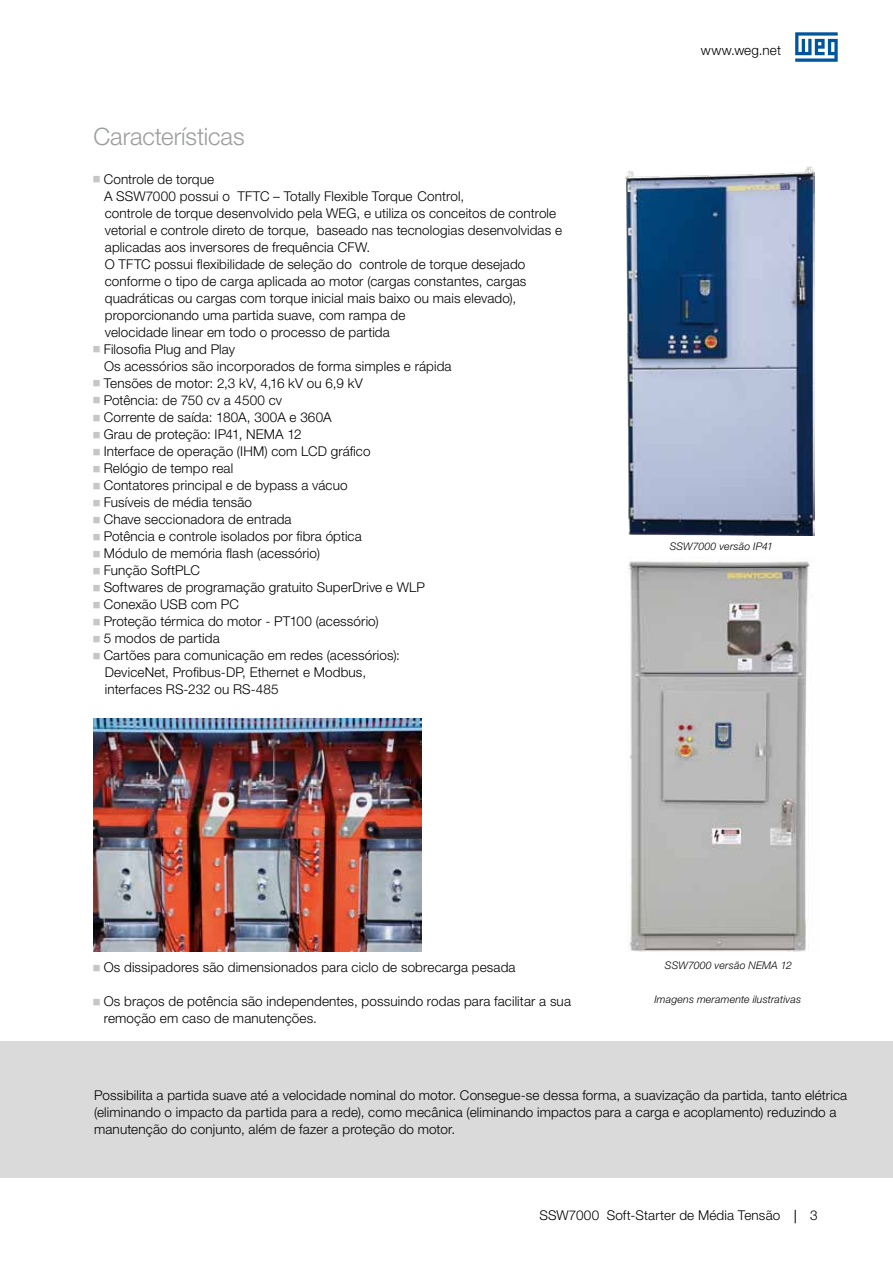
<style>
.page{position:relative;width:893px;height:1263px;background:#fff}
.page>*{position:absolute;margin:0;border:0;box-sizing:border-box;transform-origin:0 0}
.t1{font:300 24px "Helvetica Neue LT Pro";letter-spacing:-.005em;color:#9c9d9d}
.t2{font:300 13.5px/17px "Helvetica Neue LT Pro";letter-spacing:.01em;color:#000}
.t3{font:italic 300 10.5px "Helvetica Neue LT Pro";letter-spacing:.015em;color:#000}
</style>
<div class="page">
<svg style="left:795px;top:32px;width:43px;height:30px"></svg>
<svg style="left:795px;top:1210px;width:1px;height:13px"></svg>
<div style="left:0;top:1042px;width:893px;height:136px;background:#dadada"></div>
<img style="left:625px;top:167px;width:189px;height:368px">
<img style="left:94px;top:718px;width:328px;height:233px">
<img style="left:628px;top:561px;width:184px;height:390px">
<h1 class="t1" style="left:94px;top:121px;width:153px">Características</h1>
<p class="t2" style="left:104px;top:170px;width:460px">Controle de torque<br>A SSW7000 possui o TFTC – Totally Flexible Torque Control,<br>controle de torque desenvolvido pela WEG, e utiliza os conceitos de controle vetorial e controle direto de torque, baseado nas tecnologias desenvolvidas e aplicadas aos inversores de frequência CFW.<br>O TFTC possui flexibilidade de seleção do controle de torque desejado conforme o tipo de carga aplicada ao motor (cargas constantes, cargas quadráticas ou cargas com torque inicial mais baixo ou mais elevado), proporcionando uma partida suave, com rampa de<br>velocidade linear em todo o processo de partida<br>Filosofia Plug and Play<br>Os acessórios são incorporados de forma simples e rápida<br>Tensões de motor: 2,3 kV, 4,16 kV ou 6,9 kV<br>Potência: de 750 cv a 4500 cv<br>Corrente de saída: 180A, 300A e 360A<br>Grau de proteção: IP41, NEMA 12<br>Interface de operação (IHM) com LCD gráfico<br>Relógio de tempo real<br>Contatores principal e de bypass a vácuo<br>Fusíveis de média tensão<br>Chave seccionadora de entrada<br>Potência e controle isolados por fibra óptica<br>Módulo de memória flash (acessório)<br>Função SoftPLC<br>Softwares de programação gratuito SuperDrive e WLP<br>Conexão USB com PC<br>Proteção térmica do motor - PT100 (acessório)<br>5 modos de partida<br>Cartões para comunicação em redes (acessórios):<br>DeviceNet, Profibus-DP, Ethernet e Modbus,<br>interfaces RS-232 ou RS-485</p>
<p class="t2" style="left:701px;top:42px;width:82px">www.weg.net</p>
<p class="t3" style="left:670px;top:540px;width:105px">SSW7000 versão IP41</p>
<p class="t3" style="left:665px;top:959px;width:128px">SSW7000 versão NEMA 12</p>
<p class="t2" style="left:104px;top:959px;width:413px">Os dissipadores são dimensionados para ciclo de sobrecarga pesada</p>
<p class="t2" style="left:104px;top:993px;width:469px">Os braços de potência são independentes, possuindo rodas para facilitar a sua remoção em caso de manutenções.</p>
<p class="t3" style="left:654px;top:993px;width:148px">Imagens meramente ilustrativas</p>
<p class="t2" style="left:94px;top:1086px;width:755px">Possibilita a partida suave até a velocidade nominal do motor. Consegue-se dessa forma, a suavização da partida, tanto elétrica (eliminando o impacto da partida para a rede), como mecânica (eliminando impactos para a carga e acoplamento) reduzindo a manutenção do conjunto, além de fazer a proteção do motor.</p>
<p class="t2" style="left:539px;top:1207px;width:242px">SSW7000 Soft-Starter de Média Tensão</p>
<p class="t2" style="left:810px;top:1207px;width:9px">3</p>
</div>
